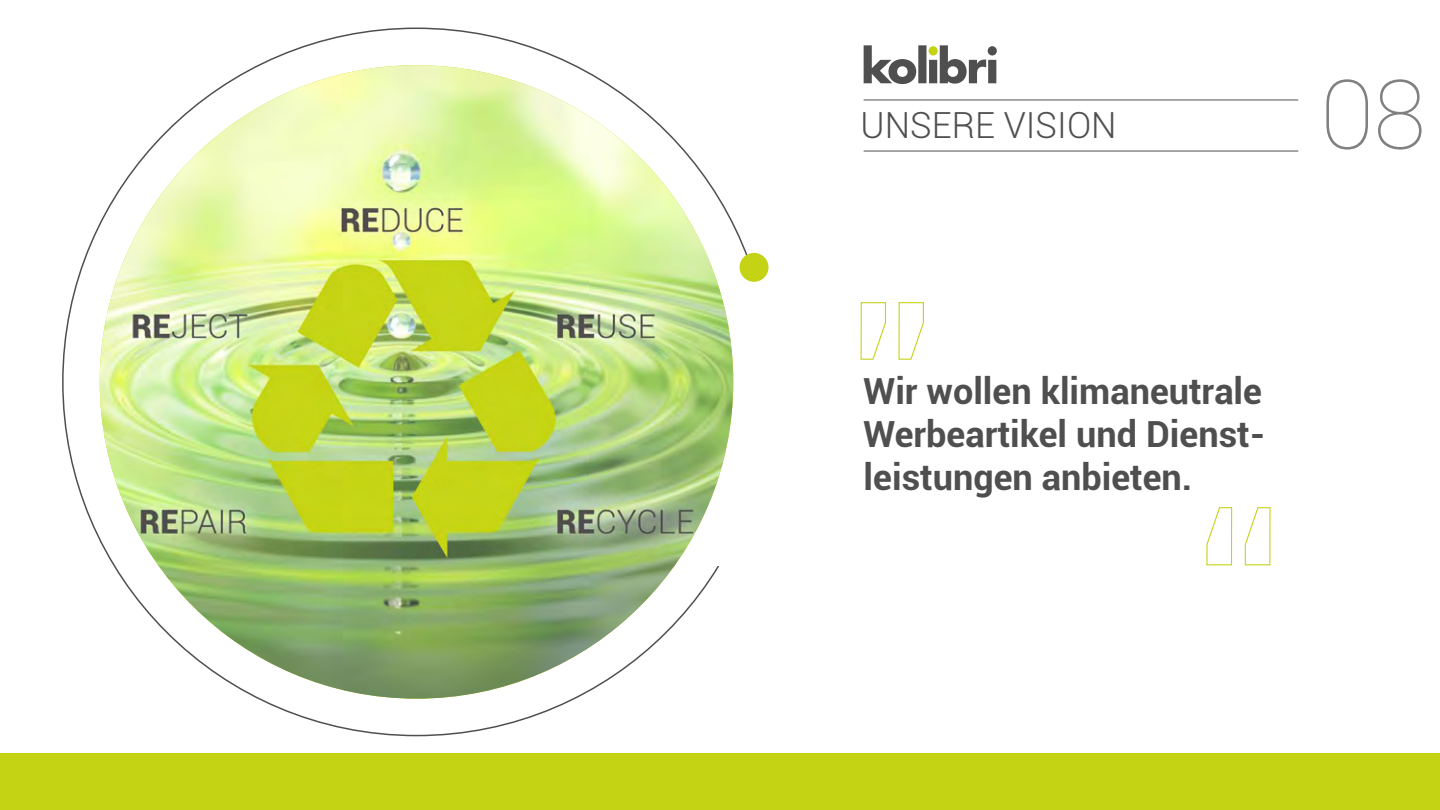
<style>
.page{position:relative;width:1440px;height:810px;background:#fff}
.page>*{position:absolute;margin:0;border:0;box-sizing:border-box;transform-origin:0 0}
.t1{font:100 96px "Roboto";color:#808080}
.t2{font:700 36px/43.2px "Roboto";color:#504f4f;text-align:justify}
.t3{font:300 36px "Roboto";color:#504f4f}
</style>
<div class="page">
<div style="left:0;top:753px;width:1440px;height:57px;background:#c5d315"></div>
<hr style="left:864px;top:99px;width:434px;height:1px;background:#504f4f">
<hr style="left:864px;top:151px;width:434px;height:1px;background:#504f4f">
<svg style="left:864px;top:45px;width:133px;height:39px"></svg>
<div style="left:740px;top:253px;width:28px;height:29px;background:#c5d315;border-radius:50%"></div>
<svg style="left:860px;top:302px;width:64px;height:58px"></svg>
<svg style="left:1206px;top:507px;width:65px;height:59px"></svg>
<img style="left:100px;top:65px;width:633px;height:634px;border-radius:317px">
<p class="t3" style="left:861px;top:101px;width:258px">UNSERE VISION</p>
<h1 class="t1" style="left:1321px;top:48px;width:107px">08</h1>
<p class="t2" style="left:864px;top:368px;width:403px">Wir wollen klimaneutrale Werbeartikel und Dienst&shy;leistungen anbieten.</p>
</div>
